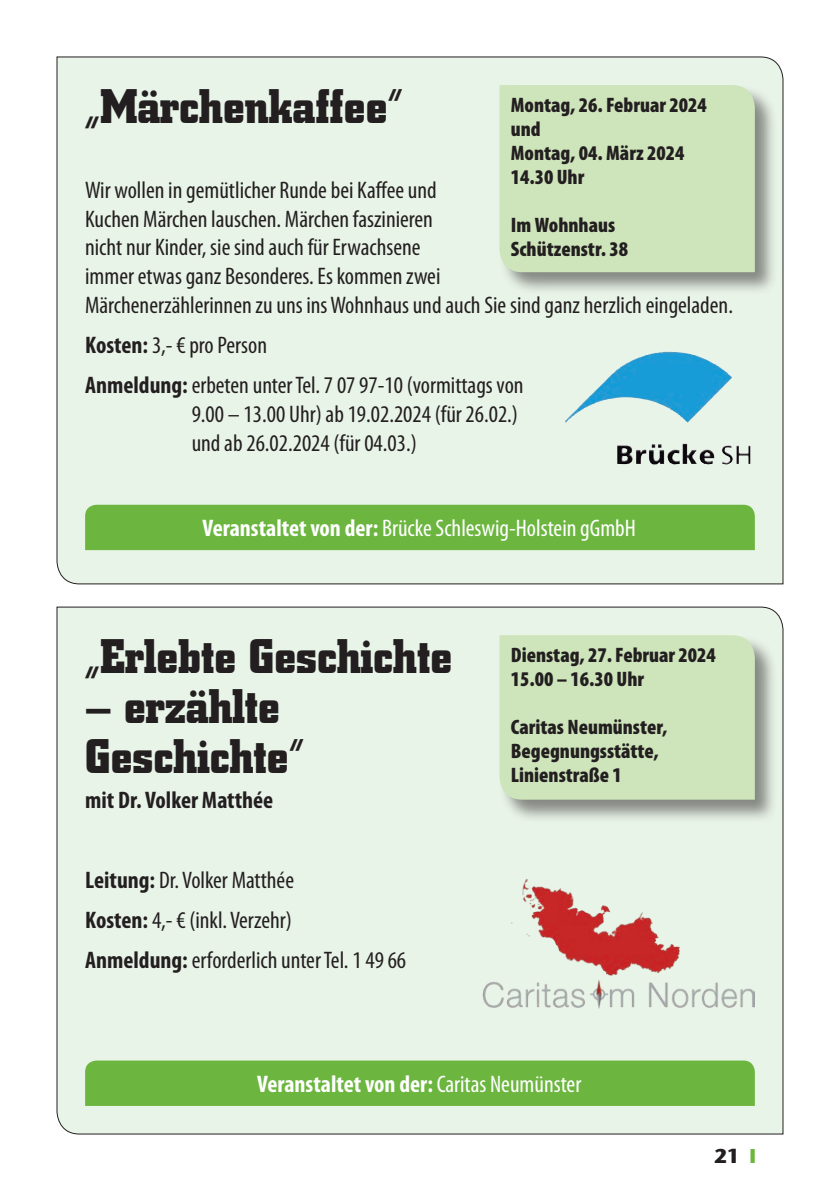
<style>
.page{position:relative;width:840px;height:1191px;background:#fff}
.page>*{position:absolute;margin:0;border:0;box-sizing:border-box;transform-origin:0 0}
.t1{font:700 48px/50px "City";color:#231f20;scale:.95 1}
.t2{font:condensed 24px/28.8px "Myriad Pro";color:#231f20}
.t3{font:condensed 24px "Myriad Pro";color:#fff}
.t4{font:700 condensed 24px "Myriad Pro";color:#fff}
.t5{font:700 condensed 24px "Myriad Pro";color:#231f20}
.t6{font:900 condensed 21px/24px "Myriad Pro";color:#231f20}
.t7{font:700 20px "Stone Sans";color:#231f20}
.s1{font-weight:700}
.s2{font-weight:400}
.s3{color:#6cb640}
</style>
<div class="page">
<div style="left:56px;top:56px;width:727px;height:528px;background:#e9f4e8"></div>
<div style="left:498px;top:84px;width:280px;height:211px;background:#231f20;opacity:.5"></div>
<div style="left:499px;top:85px;width:255px;height:187px;background:#cee5bb"></div>
<div style="left:85px;top:505px;width:669px;height:45px;background:#6cb640"></div>
<div style="left:56px;top:606px;width:727px;height:528px;background:#e9f4e8"></div>
<div style="left:85px;top:1060px;width:669px;height:46px;background:#6cb640"></div>
<div style="left:498px;top:634px;width:280px;height:189px;background:#231f20;opacity:.5"></div>
<div style="left:499px;top:635px;width:255px;height:164px;background:#cee5bb"></div>
<img style="left:564px;top:352px;width:167px;height:112px">
<img style="left:482px;top:879px;width:272px;height:130px">
<p class="t1" style="left:85px;top:82px;width:336px">„Märchenkaffee“</p>
<p class="t6" style="left:510px;top:93px;width:197px">Montag, 26. Februar 2024 und<br>Montag, 04. März 2024<br>14.30 Uhr</p>
<p class="t6" style="left:510px;top:213px;width:119px">Im Wohnhaus<br>Schützenstr. 38</p>
<p class="t2" style="left:85px;top:175px;width:649px">Wir wollen in gemütlicher Runde bei Kaffee und<br>Kuchen Märchen lauschen. Märchen faszinieren<br>nicht nur Kinder, sie sind auch für Erwachsene<br>immer etwas ganz Besonderes. Es kommen zwei<br>Märchenerzählerinnen zu uns ins Wohnhaus und auch Sie sind ganz herzlich eingeladen.</p>
<p class="t2" style="left:85px;top:325px;width:439px;line-height:40.2px"><span class="s1">Kosten:</span> 3,- € pro Person<br><span class="s1">Anmeldung:</span> erbeten unter Tel. 7 07 97-10 (vormittags von</p>
<p class="t2" style="left:191px;top:399px;width:328px">9.00 – 13.00 Uhr) ab 19.02.2024 (für 26.02.) und ab 26.02.2024 (für 04.03.)</p>
<p class="t3" style="left:202px;top:514px;width:435px"><span class="s1">Veranstaltet von der:</span> Brücke Schleswig-Holstein gGmbH</p>
<p class="t1" style="left:85px;top:632px;width:388px">„Erlebte Geschichte</p>
<p class="t1" style="left:85px;top:682px;width:232px">– erzählte<br>Geschichte“</p>
<p class="t5" style="left:85px;top:784px;width:189px">mit Dr. Volker Matthée</p>
<p class="t2" style="left:85px;top:859px;width:322px;line-height:40.2px"><span class="s1">Leitung:</span> Dr. Volker Matthée<br><span class="s1">Kosten:</span> 4,- € (inkl. Verzehr)<br><span class="s1">Anmeldung:</span> erforderlich unter Tel. 1 49 66</p>
<p class="t6" style="left:510px;top:642px;width:206px">Dienstag, 27. Februar 2024<br>15.00 – 16.30 Uhr</p>
<p class="t6" style="left:510px;top:714px;width:158px">Caritas Neumünster,<br>Begegnungsstätte,<br>Linienstraße 1</p>
<p class="t4" style="left:257px;top:1069px;width:325px">Veranstaltet von der: <span class="s2">Caritas Neumünster</span></p>
<p class="t7" style="left:713px;top:1143px;width:43px">21 <span class="s3">I</span></p>
</div>
